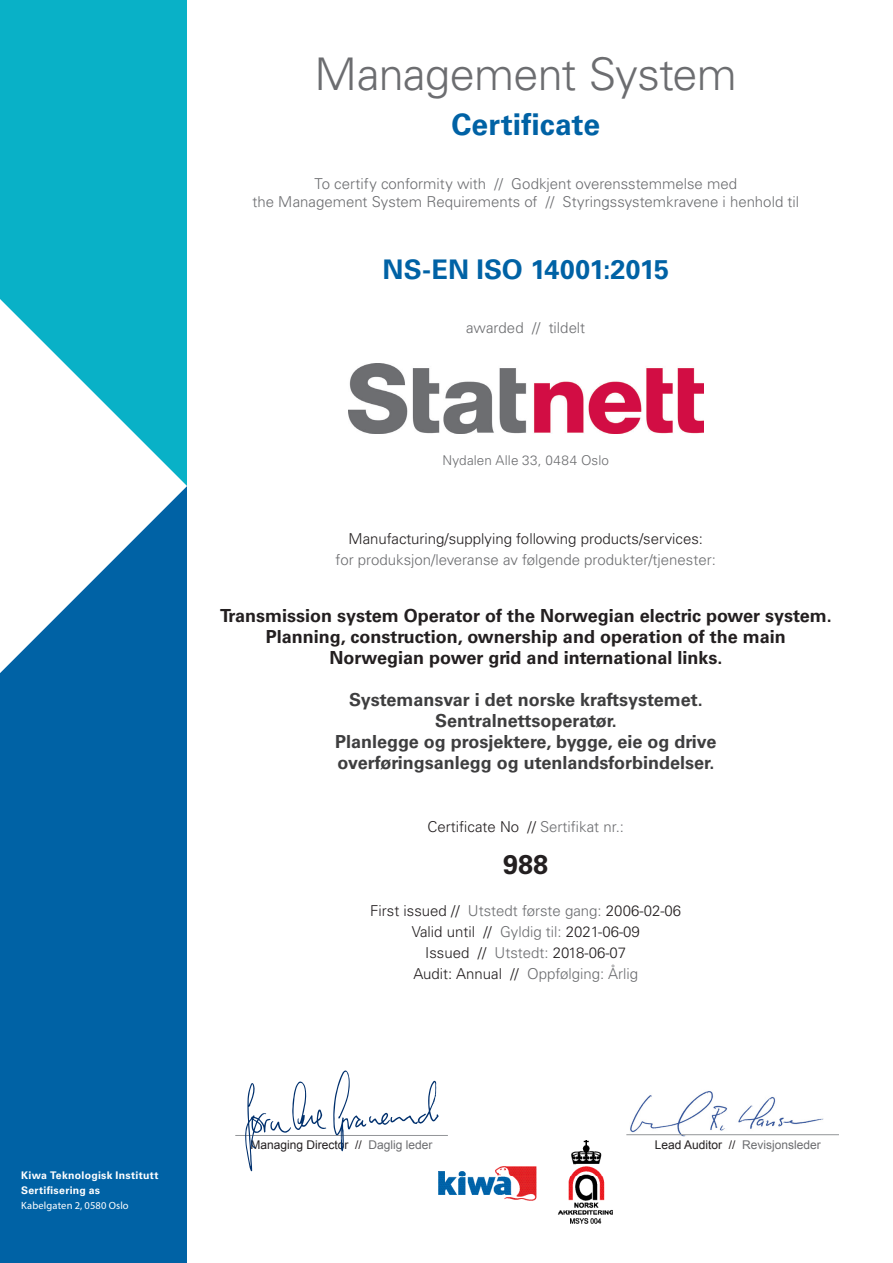
<style>
.page{position:relative;width:893px;height:1263px;background:#fff}
.page>*{position:absolute;margin:0;border:0;box-sizing:border-box;transform-origin:0 0}
.certificate_title{font:300 45px "Univers LT Std";letter-spacing:-.015em;color:#6c6d70}
.certificate{font:700 30px "Univers LT Std";letter-spacing:.005em;color:#0062a5}
.certificate-2{font:700 27px "Univers LT Std";letter-spacing:-.005em;color:#0062a5}
.t1{font:700 27px "Univers LT Std";color:#231f20}
.t2{font:700 18px "Univers LT Std";color:#231f20}
.t3{font:700 18px "Univers LT Std";color:#3e3e3f}
.explanation_text{font:300 15px "Univers LT Std";color:#6c6d70}
.t4{font:300 15px "Univers LT Std";color:#231f20}
.explanation_text-2{font:300 13.5px "Univers LT Std";letter-spacing:.01em;color:#6c6d70}
.t5{font:12px "Arial";color:#231f20}
.t6{font:12px "Arial";color:#6c6d70}
.t7{font:700 10.5px/15px "Univers LT Std";letter-spacing:.025em;color:#fff}
.t8{font:10.5px "Myriad Pro";letter-spacing:.015em;color:#fff}
.s1{color:#6c6d70}
.s2{color:#231f20}
</style>
<div class="page">
<div style="left:0;top:486px;width:187px;height:777px;background:#0062a5"></div>
<div style="left:0;top:0;width:187px;height:486px;background:#09b1c7"></div>
<svg style="left:0;top:299px;width:187px;height:374px;fill:#fff"></svg>
<img style="left:629px;top:1091px;width:194px;height:46px">
<hr style="left:235px;top:1135px;width:213px;height:1px;background:#939598">
<hr style="left:626px;top:1134px;width:213px;height:1px;background:#939598">
<img style="left:439px;top:1140px;width:174px;height:83px">
<svg style="left:333px;top:1070px;width:106px;height:81px"></svg>
<svg style="left:245px;top:1081px;width:81px;height:90px"></svg>
<img style="left:348px;top:363px;width:355px;height:71px">
<p class="certificate_title" style="left:315px;top:47px;width:424px">Management System</p>
<p class="certificate" style="left:451px;top:107px;width:150px">Certificate</p>
<p class="explanation_text" style="left:314px;top:175px;width:424px">To certify conformity with // Godkjent overensstemmelse med</p>
<p class="explanation_text" style="left:252px;top:193px;width:548px">the Management System Requirements of // Styringssystemkravene i henhold til</p>
<p class="certificate-2" style="left:383px;top:254px;width:288px">NS-EN ISO 14001:2015</p>
<p class="explanation_text" style="left:466px;top:319px;width:120px">awarded // tildelt</p>
<p class="explanation_text-2" style="left:443px;top:452px;width:168px">Nydalen Alle 33, 0484 Oslo</p>
<p class="t4" style="left:349px;top:529px;width:356px">Manufacturing/supplying following products/services:</p>
<p class="explanation_text" style="left:336px;top:550px;width:382px">for produksjon/leveranse av følgende produkter/tjenester:</p>
<p class="t2" style="left:220px;top:605px;width:613px">Transmission system Operator of the Norwegian electric power system.</p>
<p class="t2" style="left:266px;top:626px;width:521px">Planning, construction, ownership and operation of the main</p>
<p class="t2" style="left:329px;top:647px;width:395px">Norwegian power grid and international links.</p>
<p class="t3" style="left:349px;top:689px;width:355px">Systemansvar i det norske kraftsystemet.</p>
<p class="t3" style="left:435px;top:710px;width:183px">Sentralnettsoperatør.</p>
<p class="t3" style="left:335px;top:731px;width:383px">Planlegge og prosjektere, bygge, eie og drive</p>
<p class="t3" style="left:338px;top:752px;width:378px">overføringsanlegg og utenlandsforbindelser.</p>
<p class="t4" style="left:428px;top:817px;width:198px">Certificate No // <span class="s1">Sertifikat nr.:</span></p>
<p class="t1" style="left:503px;top:848px;width:47px">988</p>
<p class="t4" style="left:370px;top:901px;width:312px">First issued // <span class="s1">Utstedt første gang:</span> 2006-02-06</p>
<p class="t4" style="left:412px;top:922px;width:230px">Valid until // <span class="s1">Gyldig til:</span> 2021-06-09</p>
<p class="t4" style="left:425px;top:943px;width:202px">Issued // <span class="s1">Utstedt:</span> 2018-06-07</p>
<p class="explanation_text" style="left:414px;top:964px;width:226px"><span class="s2">Audit: Annual //</span> Oppfølging: Årlig</p>
<p class="t7" style="left:21px;top:1168px;width:139px">Kiwa Teknologisk Institutt<br>Sertifisering as</p>
<p class="t8" style="left:21px;top:1199px;width:109px">Kabelgaten 2, 0580 Oslo</p>
<p class="t5" style="left:251px;top:1136px;width:184px">Managing Director // <span class="s1">Daglig leder</span></p>
<p class="t6" style="left:655px;top:1136px;width:168px"><span class="s2">Lead Auditor //</span> Revisjonsleder</p>
</div>
